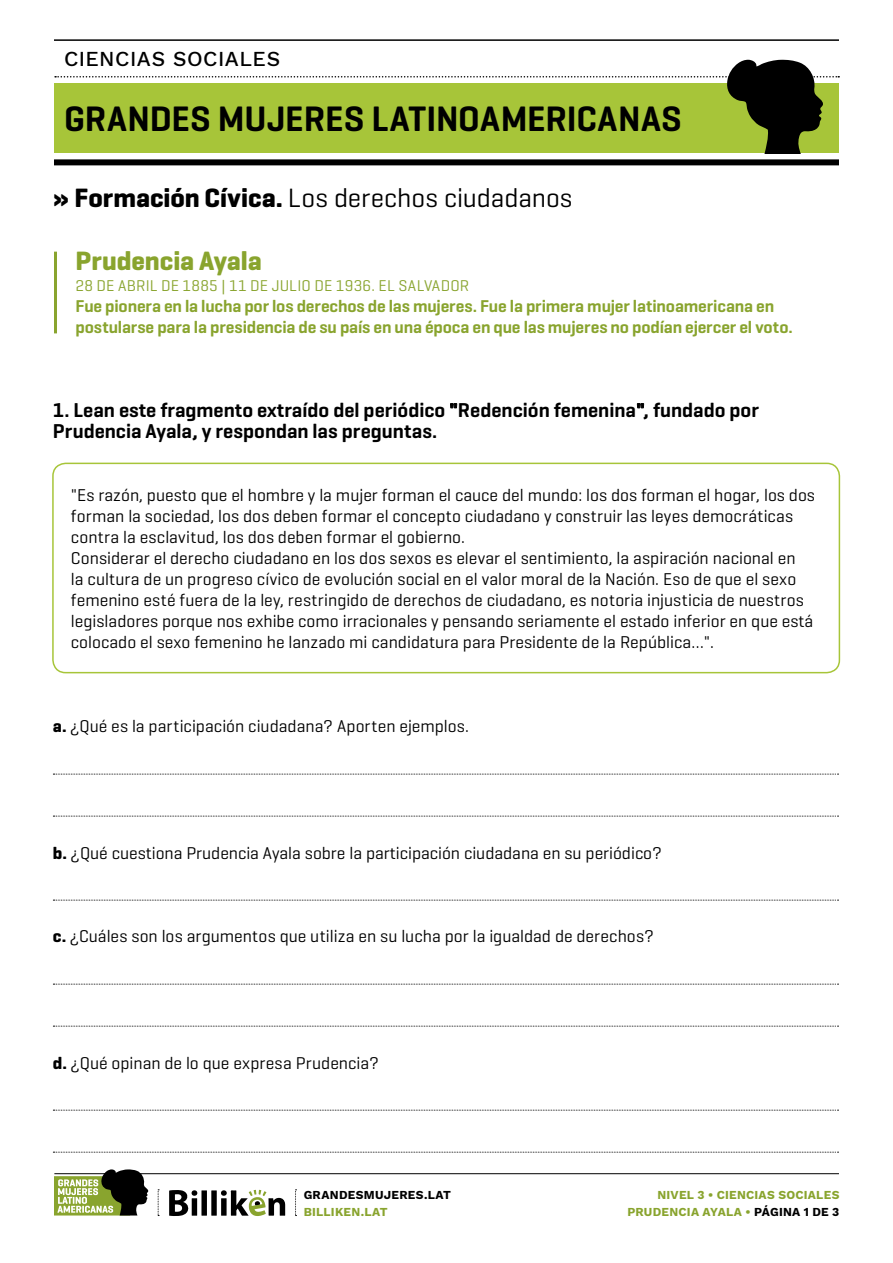
<style>
.page{position:relative;width:893px;height:1263px;background:#fff}
.page>*{position:absolute;margin:0;border:0;box-sizing:border-box;transform-origin:0 0}
.t1{font:600 36px "Geogrotesque";color:#000}
.t2{font:27px "Geogrotesque";letter-spacing:-.005em;color:#000}
.t3{font:700 27px "Geogrotesque";letter-spacing:-.005em;color:#89a42e}
.t4{font:500 21px "Work Sans";letter-spacing:.025em;color:#000}
.t5{font:600 20.4px/20.2px "Geogrotesque";color:#000}
.t6{font:17.4px/21px "Geogrotesque";color:#000}
.t7{font:600 17.4px/21px "Geogrotesque";letter-spacing:-.01em;color:#89a42e}
.t8{font:15.9px "Geogrotesque";letter-spacing:.015em;color:#89a42e}
.t9{font:700 12px "Work Sans";letter-spacing:.02em;color:#89a42e}
.t10{font:700 12px "Work Sans";letter-spacing:.025em;color:#000}
.s1{font-weight:700}
.s2{color:#000}
</style>
<div class="page">
<div style="left:54px;top:159px;width:785px;height:6px;background:#000"></div>
<hr style="left:54px;top:39px;width:785px;height:2px;background:#000">
<svg style="left:55px;top:60px;width:784px;height:93px"></svg>
<hr style="left:54px;top:1173px;width:785px;height:1px;background:#000">
<svg style="left:169px;top:1190px;width:116px;height:26px"></svg>
<svg style="left:158px;top:1189px;width:1px;height:27px"></svg>
<svg style="left:295px;top:1189px;width:2px;height:27px"></svg>
<svg style="left:54px;top:1169px;width:95px;height:46px"></svg>
<svg style="left:53px;top:774px;width:785px;height:1px"></svg>
<svg style="left:53px;top:816px;width:785px;height:1px"></svg>
<svg style="left:53px;top:900px;width:785px;height:1px"></svg>
<svg style="left:53px;top:984px;width:785px;height:1px"></svg>
<svg style="left:53px;top:1026px;width:785px;height:1px"></svg>
<svg style="left:53px;top:1110px;width:785px;height:1px"></svg>
<svg style="left:53px;top:1152px;width:785px;height:1px"></svg>
<hr style="left:54px;top:252px;width:3px;height:81px;background:#89a42e">
<div style="left:52px;top:463px;width:788px;height:210px;border:2px solid #a7c539;border-radius:13px"></div>
<p class="t4" style="left:64px;top:43px;width:218px">CIENCIAS SOCIALES</p>
<h1 class="t1" style="left:64px;top:96px;width:619px">GRANDES MUJERES LATINOAMERICANAS</h1>
<h2 class="t2" style="left:53px;top:181px;width:521px"><span class="s1">» Formación Cívica.</span> Los derechos ciudadanos</h2>
<h2 class="t3" style="left:75px;top:244px;width:188px">Prudencia Ayala</h2>
<p class="t8" style="left:75px;top:276px;width:395px">28 DE ABRIL DE 1885 | 11 DE JULIO DE 1936. EL SALVADOR</p>
<p class="t7" style="left:75px;top:296px;width:719px">Fue pionera en la lucha por los derechos de las mujeres. Fue la primera mujer latinoamericana en postularse para la presidencia de su país en una época en que las mujeres no podían ejercer el voto.</p>
<p class="t5" style="left:53px;top:400px;width:707px">1. Lean este fragmento extraído del periódico "Redención femenina", fundado por<br>Prudencia Ayala, y respondan las preguntas.</p>
<p class="t6" style="left:71px;top:484px;width:746px">"Es razón, puesto que el hombre y la mujer forman el cauce del mundo: los dos forman el hogar, los dos forman la sociedad, los dos deben formar el concepto ciudadano y construir las leyes democráticas contra la esclavitud, los dos deben formar el gobierno.<br>Considerar el derecho ciudadano en los dos sexos es elevar el sentimiento, la aspiración nacional en<br>la cultura de un progreso cívico de evolución social en el valor moral de la Nación. Eso de que el sexo femenino esté fuera de la ley, restringido de derechos de ciudadano, es notoria injusticia de nuestros legisladores porque nos exhibe como irracionales y pensando seriamente el estado inferior en que está colocado el sexo femenino he lanzado mi candidatura para Presidente de la República…".</p>
<p class="t6" style="left:53px;top:715px;width:418px"><span class="s1">a.</span> ¿Qué es la participación ciudadana? Aporten ejemplos.</p>
<p class="t6" style="left:53px;top:841px;width:611px"><span class="s1">b.</span> ¿Qué cuestiona Prudencia Ayala sobre la participación ciudadana en su periódico?</p>
<p class="t6" style="left:53px;top:925px;width:602px"><span class="s1">c.</span> ¿Cuáles son los argumentos que utiliza en su lucha por la igualdad de derechos?</p>
<p class="t6" style="left:53px;top:1051px;width:327px"><span class="s1">d.</span> ¿Qué opinan de lo que expresa Prudencia?</p>
<p class="t10" style="left:304px;top:1185px;width:149px">GRANDESMUJERES.LAT</p>
<p class="t9" style="left:304px;top:1202px;width:86px">BILLIKEN.LAT</p>
<p class="t9" style="left:657px;top:1185px;width:184px">NIVEL 3 • CIENCIAS SOCIALES</p>
<p class="t9" style="left:627px;top:1202px;width:214px">PRUDENCIA AYALA • <span class="s2">PÁGINA 1 DE 3</span></p>
</div>
